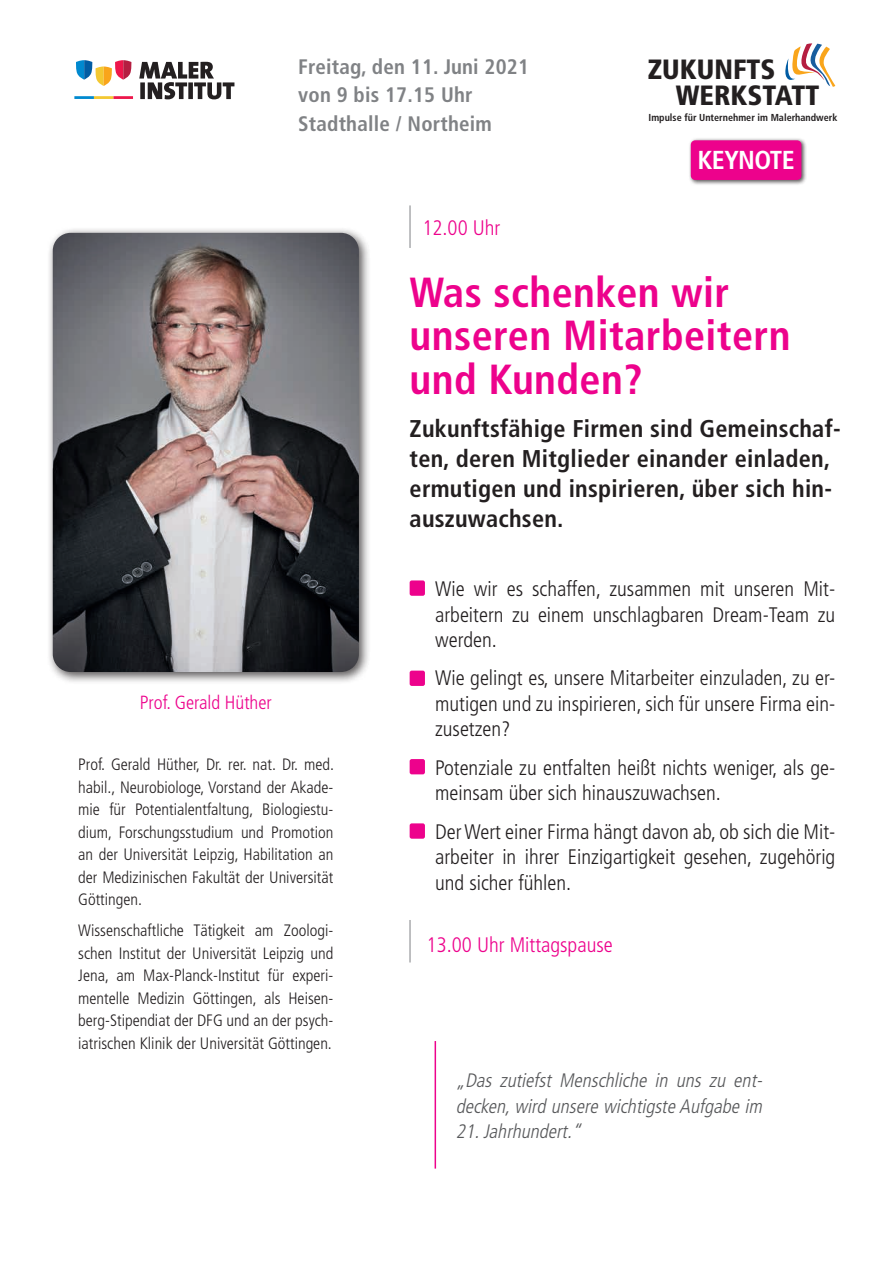
<style>
.page{position:relative;width:893px;height:1263px;background:#fff}
.page>*{position:absolute;margin:0;border:0;box-sizing:border-box;transform-origin:0 0}
.t1{font:700 condensed 42px/43.5px "Frutiger LT";letter-spacing:.01em;color:#ed028c}
.t2{font:900 condensed 27.9px/25.8px "Frutiger LT";color:#231f20}
.t3{font:700 condensed 25.95px "Frutiger LT";letter-spacing:-.02em;color:#fff}
.t4{font:700 condensed 24.3px/30px "Frutiger LT";letter-spacing:.01em;color:#231f20}
.t5{font:300 condensed 21px/25.5px "Frutiger LT";color:#231f20;text-align:justify}
.t6{font:700 condensed 21px/28.2px "Frutiger LT";letter-spacing:.01em;color:#808285}
.t7{font:300 condensed 21px "Frutiger LT";color:#ed028c}
.t8{font:italic 300 condensed 19.5px/25.5px "Frutiger LT";color:#57585a;text-align:justify}
.t9{font:300 condensed 19.05px "Frutiger LT";color:#ed028c}
.t10{font:300 condensed 16.5px/22.5px "Frutiger LT";color:#231f20;text-align:justify}
.t11{font:700 condensed 10.2px "Frutiger LT";color:#231f20}
</style>
<div class="page">
<div style="left:47px;top:227px;width:324px;height:457px;background:#231f20;opacity:.75"></div>
<img style="left:53px;top:233px;width:306px;height:439px">
<svg style="left:785px;top:43px;width:50px;height:44px"></svg>
<hr style="left:435px;top:1041px;width:1px;height:127px;background:#ed028c">
<svg style="left:76px;top:60px;width:56px;height:26px"></svg>
<hr style="left:74px;top:96px;width:20px;height:3px;background:#0089cf">
<hr style="left:94px;top:96px;width:19px;height:3px;background:#f3c832">
<hr style="left:113px;top:96px;width:20px;height:3px;background:#ed164b">
<svg style="left:139px;top:62px;width:95px;height:37px"></svg>
<div style="left:410px;top:580px;width:15px;height:16px;background:#ed028c;border-radius:2px"></div>
<div style="left:410px;top:671px;width:15px;height:15px;background:#ed028c;border-radius:2px"></div>
<div style="left:410px;top:759px;width:15px;height:15px;background:#ed028c;border-radius:2px"></div>
<div style="left:410px;top:823px;width:15px;height:16px;background:#ed028c;border-radius:2px"></div>
<div style="left:688px;top:138px;width:119px;height:48px;background:#231f20;opacity:.75"></div>
<div style="left:691px;top:140px;width:110px;height:40px;background:#ed028c;border-radius:4px"></div>
<hr style="left:410px;top:205px;width:1px;height:43px;background:#808285">
<hr style="left:410px;top:920px;width:1px;height:42px;background:#808285">
<p class="t6" style="left:298px;top:53px;width:232px">Freitag, den 11. Juni 2021 von 9 bis 17.15 Uhr<br>Stadthalle / Northeim</p>
<p class="t7" style="left:422px;top:216px;width:80px">12.00 Uhr</p>
<h2 class="t2" style="left:676px;top:57px;width:145px;text-indent:-28px">ZUKUNFTS<br>WERKSTATT</h2>
<p class="t11" style="left:648px;top:112px;width:190px">Impulse für Unternehmer im Malerhandwerk</p>
<h3 class="t3" style="left:697px;top:145px;width:99px">KEYNOTE</h3>
<p class="t9" style="left:140px;top:691px;width:134px">Prof. Gerald Hüther</p>
<p class="t10" style="left:78px;top:753px;width:257px">Prof. Gerald Hüther, Dr. rer. nat. Dr. med. habil., Neurobiologe, Vorstand der Akade&shy;mie für Potentialentfaltung, Biologiestu&shy;dium, Forschungsstudium und Promotion an der Universität Leipzig, Habilitation an der Medizinischen Fakultät der Universität Göttingen.</p>
<p class="t10" style="left:78px;top:919px;width:257px">Wissenschaftliche Tätigkeit am Zoologi&shy;schen Institut der Universität Leipzig und Jena, am Max-Planck-Institut für experi&shy;mentelle Medizin Göttingen, als Heisen&shy;berg-Stipendiat der DFG und an der psych&shy;iatrischen Klinik der Universität Göttingen.</p>
<h1 class="t1" style="left:410px;top:271px;width:382px">Was schenken wir unseren Mitarbeitern und Kunden?</h1>
<h3 class="t4" style="left:410px;top:414px;width:432px">Zukunftsfähige Firmen sind Gemeinschaf&shy;ten, deren Mitglieder einander einladen, ermutigen und inspirieren, über sich hin&shy;auszuwachsen.</h3>
<p class="t5" style="left:435px;top:576px;width:402px">Wie wir es schaffen, zusammen mit unseren Mit&shy;arbeitern zu einem unschlagbaren Dream-Team zu werden.</p>
<p class="t5" style="left:435px;top:666px;width:402px">Wie gelingt es, unsere Mitarbeiter einzuladen, zu er&shy;mutigen und zu inspirieren, sich für unsere Firma ein&shy;zusetzen?</p>
<p class="t5" style="left:435px;top:755px;width:402px">Potenziale zu entfalten heißt nichts weniger, als ge&shy;meinsam über sich hinauszuwachsen.</p>
<p class="t5" style="left:435px;top:819px;width:402px">Der Wert einer Firma hängt davon ab, ob sich die Mit&shy;arbeiter in ihrer Einzigartigkeit gesehen, zugehörig und sicher fühlen.</p>
<p class="t7" style="left:427px;top:932px;width:188px">13.00 Uhr Mittagspause</p>
<p class="t8" style="left:456px;top:1068px;width:312px">„Das zutiefst Menschliche in uns zu ent&shy;decken,wird unsere wichtigste Aufgabe im 21.Jahrhundert.“</p>
</div>
